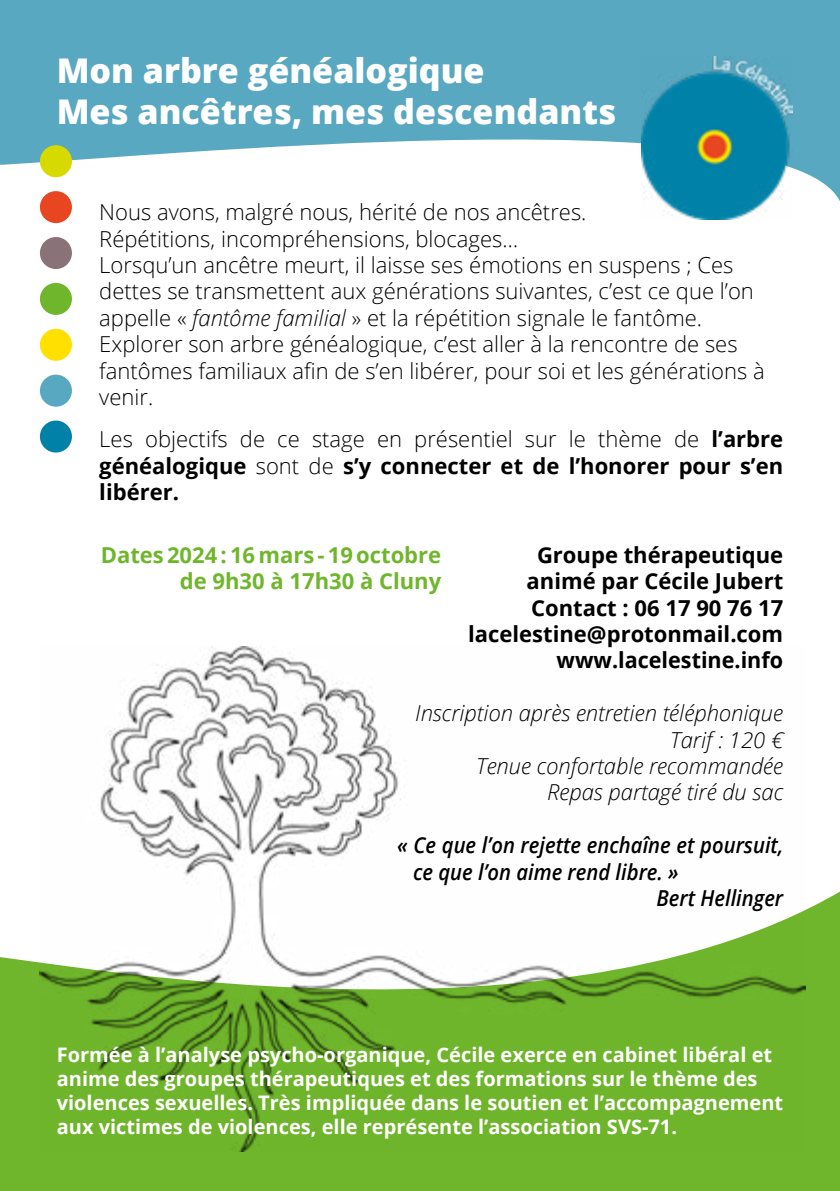
<style>
.page{position:relative;width:840px;height:1191px;background:#fff}
.page>*{position:absolute;margin:0;border:0;box-sizing:border-box;transform-origin:0 0}
.t1{font:800 34px/40.8px "Open Sans";color:#fff}
.t2{font:300 22px/26.4px "Open Sans";color:#000}
.t3{font:700 22px/26.4px "Open Sans";color:#000;text-align:justify}
.t4{font:italic 300 22px/26.4px "Open Sans";color:#000;text-align:right}
.t5{font:italic 600 22px "Open Sans";color:#000;scale:.92 1}
.t6{font:700 22px/26.4px "Open Sans";color:#70b62c;text-align:right}
.t7{font:700 20px/24px "Open Sans";color:#fff}
.s1{font-style:italic}
.s2{font-weight:300}
</style>
<div class="page">
<div style="left:0;top:892px;width:839px;height:299px;background:#70b62c"></div>
<svg style="left:0;top:0;width:839px;height:269px;fill:#59a8c1"></svg>
<img style="left:40px;top:646px;width:765px;height:505px">
<img style="left:641px;top:57px;width:151px;height:162px">
<div style="left:40px;top:420px;width:32px;height:32px;background:#0081a7;border-radius:50%"></div>
<div style="left:40px;top:329px;width:32px;height:32px;background:#ffe000;border-radius:50%"></div>
<div style="left:40px;top:283px;width:32px;height:32px;background:#70b62c;border-radius:50%"></div>
<div style="left:40px;top:237px;width:32px;height:32px;background:#8a7378;border-radius:50%"></div>
<div style="left:40px;top:191px;width:32px;height:32px;background:#e84621;border-radius:50%"></div>
<div style="left:40px;top:145px;width:32px;height:32px;background:#d7da00;border-radius:50%"></div>
<div style="left:40px;top:375px;width:32px;height:32px;background:#59a8c1;border-radius:50%"></div>
<h1 class="t1" style="left:57px;top:48px;width:560px">Mon arbre généalogique<br>Mes ancêtres, mes descendants</h1>
<p class="t2" style="left:99px;top:198px;width:666px">Nous avons, malgré nous, hérité de nos ancêtres.<br>Répétitions, incompréhensions, blocages…<br>Lorsqu’un ancêtre meurt, il laisse ses émotions en suspens ; Ces dettes se transmettent aux générations suivantes, c’est ce que l’on appelle « <span class="s1">fantôme familial</span> » et la répétition signale le fantôme.<br>Explorer son arbre généalogique, c’est aller à la rencontre de ses fantômes familiaux afin de s’en libérer, pour soi et les générations à venir.</p>
<p class="t3" style="left:99px;top:426px;width:685px"><span class="s2">Les objectifs de ce stage en présentiel sur le thème de</span> l’arbre généalogique <span class="s2">sont de</span> s’y connecter et de l’honorer pour s’en libérer.</p>
<p class="t6" style="left:101px;top:541px;width:342px">Dates 2024 : 16 mars - 19 octobre de 9h30 à 17h30 à Cluny</p>
<p class="t3" style="left:468px;top:541px;width:316px;text-align:right">Groupe thérapeutique animé par Cécile Jubert<br>Contact : 06 17 90 76 17 lacelestine@protonmail.com www.lacelestine.info</p>
<p class="t4" style="left:415px;top:699px;width:369px">Inscription après entretien téléphonique<br>Tarif : 120 €<br>Tenue confortable recommandée<br>Repas partagé tiré du sac</p>
<p class="t5" style="left:397px;top:830px;width:421px">« Ce que l’on rejette enchaîne et poursuit,</p>
<p class="t5" style="left:413px;top:856px;width:290px">ce que l’on aime rend libre. »</p>
<p class="t5" style="left:656px;top:883px;width:139px">Bert Hellinger</p>
<p class="t7" style="left:57px;top:1042px;width:727px">Formée à l’analyse psycho-organique, Cécile exerce en cabinet libéral et anime des groupes thérapeutiques et des formations sur le thème des violences sexuelles. Très impliquée dans le soutien et l’accompagnement aux victimes de violences, elle représente l’association SVS-71.</p>
</div>
